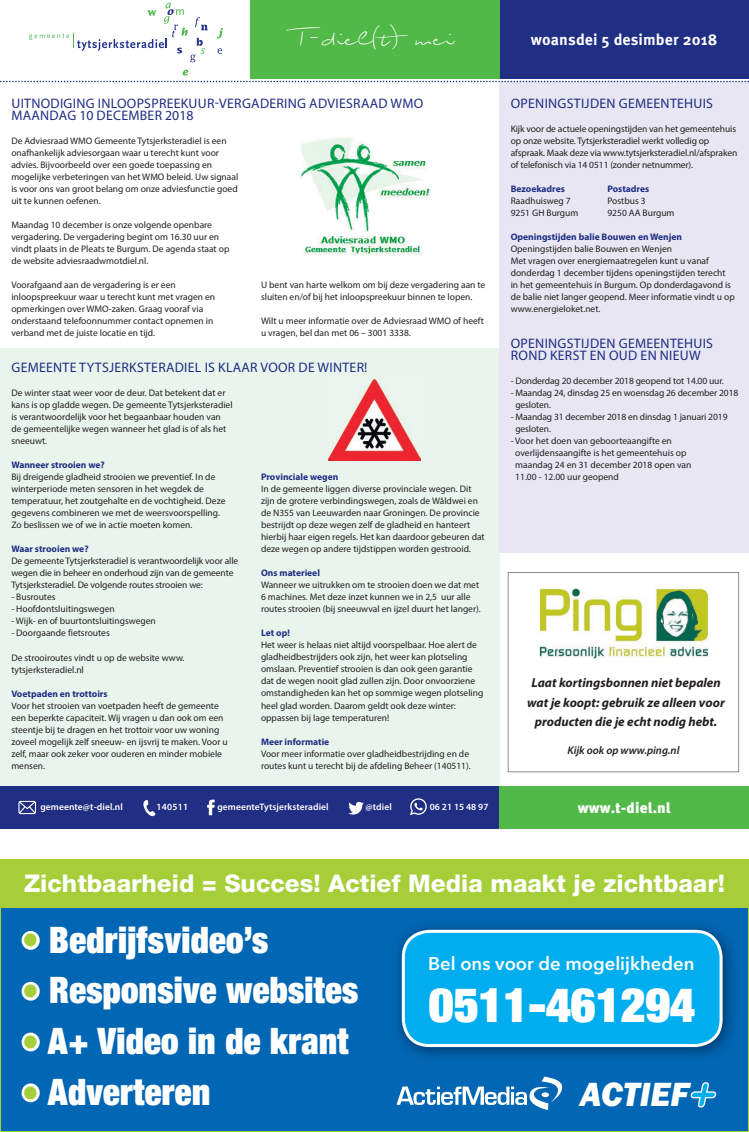
<style>
.page{position:relative;width:749px;height:1132px;background:#fff}
.page>*{position:absolute;margin:0;border:0;box-sizing:border-box;transform-origin:0 0}
.t1{font:900 condensed 47.7px "Helvetica Neue LT Std";color:#fff}
.t2{font:900 condensed 36.6px "Helvetica Neue LT Std";letter-spacing:.01em;color:#fff;scale:.95 1}
.t3{font:34.7px "ITC Franklin Gothic Std Hvy It";color:#fff}
.t4{font:30px "Biloxi Script";letter-spacing:.01em;color:#fff}
.t5{font:800 24.4px "Helvetica Neue LT Std";color:#fff}
.t6{font:600 18.4px "Avenir Next";color:#fff}
.t7{font:700 15.8px "Meta Pro";letter-spacing:.01em;color:#fff}
.t8{font:900 14.9px "Meta Pro";letter-spacing:.01em;color:#fff}
.t9{font:13.8px/12px "Myriad Pro";letter-spacing:.02em;color:#202e84}
.t10{font:italic 700 12.9px/19.4px "Myriad Pro";color:#231f20;text-align:center}
.t11{font:italic 600 11.1px "Myriad Pro";color:#231f20}
.t12{font:9.5px/12px "Myriad Pro";color:#231f20}
.t13{font:700 9.5px "Myriad Pro";color:#202e84}
.t14{font:600 9.5px "Myriad Pro";letter-spacing:.01em;color:#fff}
.s1{color:#a6ce39}
</style>
<div class="page">
<div style="left:0;top:348px;width:499px;height:437px;background:#e9f5ec"></div>
<div style="left:499px;top:81px;width:249px;height:471px;background:#e7e6f2"></div>
<div style="left:499px;top:0;width:249px;height:78px;background:#202e84"></div>
<svg style="left:217px;top:28px;width:6px;height:10px"></svg>
<svg style="left:217px;top:48px;width:5px;height:6px"></svg>
<svg style="left:29px;top:3px;width:179px;height:59px"></svg>
<div style="left:249px;top:0;width:250px;height:78px;background:#51b948"></div>
<svg style="left:0;top:70px;width:748px;height:12px"></svg>
<div style="left:0;top:786px;width:499px;height:42px;background:#202e84"></div>
<div style="left:499px;top:785px;width:249px;height:43px;background:#51b948"></div>
<svg style="left:18px;top:800px;width:18px;height:13px"></svg>
<svg style="left:207px;top:799px;width:8px;height:15px"></svg>
<svg style="left:143px;top:800px;width:12px;height:15px"></svg>
<svg style="left:348px;top:801px;width:16px;height:13px"></svg>
<svg style="left:410px;top:798px;width:16px;height:16px"></svg>
<img style="left:300px;top:138px;width:131px;height:117px">
<svg style="left:507px;top:572px;width:231px;height:199px"></svg>
<img style="left:539px;top:588px;width:168px;height:70px">
<img style="left:328px;top:379px;width:92px;height:82px">
<svg style="left:0;top:859px;width:748px;height:272px;fill:#0166b3"></svg>
<h3 class="t4" style="left:296px;top:20px;width:157px">T-diel(t) mei</h3>
<h3 class="t7" style="left:530px;top:27px;width:188px">woansdei 5 desimber 2018</h3>
<h3 class="t9" style="left:11px;top:97px;width:413px">UITNODIGING INLOOPSPREEKUUR-VERGADERING ADVIESRAAD WMO<br>MAANDAG 10 DECEMBER 2018</h3>
<p class="t12" style="left:11px;top:135px;width:228px">De Adviesraad WMO Gemeente Tytsjerksteradiel is een onafhankelijk adviesorgaan waar u terecht kunt voor advies. Bijvoorbeeld over een goede toepassing en mogelijke verbeteringen van het WMO beleid. Uw signaal is voor ons van groot belang om onze adviesfunctie goed uit te kunnen oefenen.</p>
<p class="t12" style="left:11px;top:219px;width:219px">Maandag 10 december is onze volgende openbare vergadering. De vergadering begint om 16.30 uur en vindt plaats in de Pleats te Burgum. De agenda staat op de website adviesraadwmotdiel.nl.</p>
<p class="t12" style="left:11px;top:279px;width:205px">Voorafgaand aan de vergadering is er een inloopspreekuur waar u terecht kunt met vragen en opmerkingen over WMO-zaken. Graag vooraf via onderstaand telefoonnummer contact opnemen in verband met de juiste locatie en tijd.</p>
<p class="t12" style="left:261px;top:279px;width:226px">U bent van harte welkom om bij deze vergadering aan te sluiten en/of bij het inloopspreekuur binnen te lopen.</p>
<p class="t12" style="left:261px;top:315px;width:224px">Wilt u meer informatie over de Adviesraad WMO of heeft u vragen, bel dan met 06 – 3001 3338.</p>
<h3 class="t9" style="left:11px;top:361px;width:357px">GEMEENTE TYTSJERKSTERADIEL IS KLAAR VOOR DE WINTER!</h3>
<p class="t12" style="left:11px;top:387px;width:223px">De winter staat weer voor de deur. Dat betekent dat er kans is op gladde wegen. De gemeente Tytsjerksteradiel is verantwoordelijk voor het begaanbaar houden van de gemeentelijke wegen wanneer het glad is of als het sneeuwt.</p>
<p class="t13" style="left:11px;top:459px;width:95px">Wanneer strooien we?</p>
<p class="t12" style="left:11px;top:471px;width:215px">Bij dreigende gladheid strooien we preventief. In de winterperiode meten sensoren in het wegdek de temperatuur, het zoutgehalte en de vochtigheid. Deze gegevens combineren we met de weersvoorspelling.<br>Zo beslissen we of we in actie moeten komen.</p>
<p class="t13" style="left:11px;top:543px;width:79px">Waar strooien we?</p>
<p class="t12" style="left:11px;top:555px;width:228px">De gemeente Tytsjerksteradiel is verantwoordelijk voor alle wegen die in beheer en onderhoud zijn van de gemeente<br>Tytsjerksteradiel. De volgende routes strooien we:</p>
<p class="t12" style="left:11px;top:591px;width:46px">- Busroutes</p>
<p class="t12" style="left:11px;top:603px;width:105px">- Hoofdontsluitingswegen</p>
<p class="t12" style="left:11px;top:615px;width:146px">- Wijk- en of buurtontsluitingswegen</p>
<p class="t12" style="left:11px;top:627px;width:100px">- Doorgaande fietsroutes</p>
<p class="t12" style="left:11px;top:651px;width:175px">De strooiroutes vindt u op de website www. tytsjerksteradiel.nl</p>
<p class="t13" style="left:11px;top:687px;width:98px">Voetpaden en trottoirs</p>
<p class="t12" style="left:11px;top:699px;width:218px">Voor het strooien van voetpaden heeft de gemeente een beperkte capaciteit. Wij vragen u dan ook om een steentje bij te dragen en het trottoir voor uw woning zoveel mogelijk zelf sneeuw- en ijsvrij te maken. Voor u zelf, maar ook zeker voor ouderen en minder mobiele mensen.</p>
<p class="t13" style="left:261px;top:471px;width:79px">Provinciale wegen</p>
<p class="t12" style="left:261px;top:483px;width:225px">In de gemeente liggen diverse provinciale wegen. Dit zijn de grotere verbindingswegen, zoals de Wâldwei en de N355 van Leeuwarden naar Groningen. De provincie bestrijdt op deze wegen zelf de gladheid en hanteert hierbij haar eigen regels. Het kan daardoor gebeuren dat deze wegen op andere tijdstippen worden gestrooid.</p>
<p class="t13" style="left:261px;top:567px;width:60px">Ons materieel</p>
<p class="t12" style="left:261px;top:579px;width:221px">Wanneer we uitrukken om te strooien doen we dat met<br>6 machines. Met deze inzet kunnen we in 2,5 uur alle routes strooien (bij sneeuwval en ijzel duurt het langer).</p>
<p class="t13" style="left:261px;top:627px;width:30px">Let op!</p>
<p class="t12" style="left:261px;top:639px;width:224px">Het weer is helaas niet altijd voorspelbaar. Hoe alert de gladheidbestrijders ook zijn, het weer kan plotseling omslaan. Preventief strooien is dan ook geen garantie dat de wegen nooit glad zullen zijn. Door onvoorziene omstandigheden kan het op sommige wegen plotseling heel glad worden. Daarom geldt ook deze winter: oppassen bij lage temperaturen!</p>
<p class="t13" style="left:261px;top:734px;width:70px">Meer informatie</p>
<p class="t12" style="left:261px;top:747px;width:211px">Voor meer informatie over gladheidbestrijding en de routes kunt u terecht bij de afdeling Beheer (140511).</p>
<p class="t14" style="left:40px;top:800px;width:84px">gemeente@t-diel.nl</p>
<p class="t14" style="left:156px;top:800px;width:33px">140511</p>
<p class="t14" style="left:217px;top:800px;width:113px">gemeenteTytsjerksteradiel</p>
<p class="t14" style="left:365px;top:800px;width:28px">@tdiel</p>
<p class="t14" style="left:429px;top:800px;width:60px">06 21 15 48 97</p>
<h3 class="t9" style="left:510px;top:97px;width:204px">OPENINGSTIJDEN GEMEENTEHUIS</h3>
<p class="t12" style="left:510px;top:123px;width:228px">Kijk voor de actuele openingstijden van het gemeentehuis op onze website. Tytsjerksteradiel werkt volledig op afspraak. Maak deze via www.tytsjerksteradiel.nl/afspraken of telefonisch via 14 0511 (zonder netnummer).</p>
<p class="t13" style="left:510px;top:183px;width:56px">Bezoekadres</p>
<p class="t13" style="left:607px;top:183px;width:43px">Postadres</p>
<p class="t12" style="left:510px;top:195px;width:62px">Raadhuisweg 7</p>
<p class="t12" style="left:607px;top:195px;width:40px">Postbus 3</p>
<p class="t12" style="left:510px;top:207px;width:69px">9251 GH Burgum</p>
<p class="t12" style="left:607px;top:207px;width:69px">9250 AA Burgum</p>
<p class="t13" style="left:510px;top:231px;width:173px">Openingstijden balie Bouwen en Wenjen</p>
<p class="t12" style="left:510px;top:243px;width:225px">Openingstijden balie Bouwen en Wenjen<br>Met vragen over energiemaatregelen kunt u vanaf donderdag 1 december tijdens openingstijden terecht in het gemeentehuis in Burgum. Op donderdagavond is de balie niet langer geopend. Meer informatie vindt u op www.energieloket.net.</p>
<h3 class="t9" style="left:510px;top:337px;width:204px">OPENINGSTIJDEN GEMEENTEHUIS<br>ROND KERST EN OUD EN NIEUW</h3>
<p class="t12" style="left:510px;top:375px;width:215px">- Donderdag 20 december 2018 geopend tot 14.00 uur.</p>
<p class="t12" style="left:515px;top:387px;width:224px;text-indent:-5px">- Maandag 24, dinsdag 25 en woensdag 26 december 2018 gesloten.</p>
<p class="t12" style="left:515px;top:411px;width:213px;text-indent:-5px">- Maandag 31 december 2018 en dinsdag 1 januari 2019 gesloten.</p>
<p class="t12" style="left:515px;top:435px;width:178px;text-indent:-5px">- Voor het doen van geboorteaangifte en overlijdensaangifte is het gemeentehuis op maandag 24 en 31 december 2018 open van 11.00 - 12.00 uur geopend</p>
<h3 class="t10" style="left:527px;top:672px;width:199px">Laat kortingsbonnen niet bepalen wat je koopt: gebruik ze alleen voor producten die je echt nodig hebt.</h3>
<p class="t11" style="left:567px;top:743px;width:113px">Kijk ook op www.ping.nl</p>
<h3 class="t8" style="left:577px;top:795px;width:94px">www.t-diel.nl</h3>
<h3 class="t5" style="left:24px;top:868px;width:702px">Zichtbaarheid = Succes! Actief Media maakt je zichtbaar!</h3>
<h2 class="t2" style="left:22px;top:916px;width:261px"><span class="s1">•</span> Bedrijfsvideo’s</h2>
<h2 class="t2" style="left:22px;top:966px;width:355px"><span class="s1">•</span> Responsive websites</h2>
<h2 class="t2" style="left:22px;top:1017px;width:345px"><span class="s1">•</span> A+ Video in de krant</h2>
<h2 class="t2" style="left:22px;top:1068px;width:199px"><span class="s1">•</span> Adverteren</h2>
<h3 class="t6" style="left:428px;top:947px;width:268px">Bel ons voor de mogelĳkheden</h3>
<h1 class="t1" style="left:429px;top:974px;width:267px">0511-461294</h1>
<h3 class="t3" style="left:579px;top:1073px;width:111px">ACTIEF</h3>
</div>
